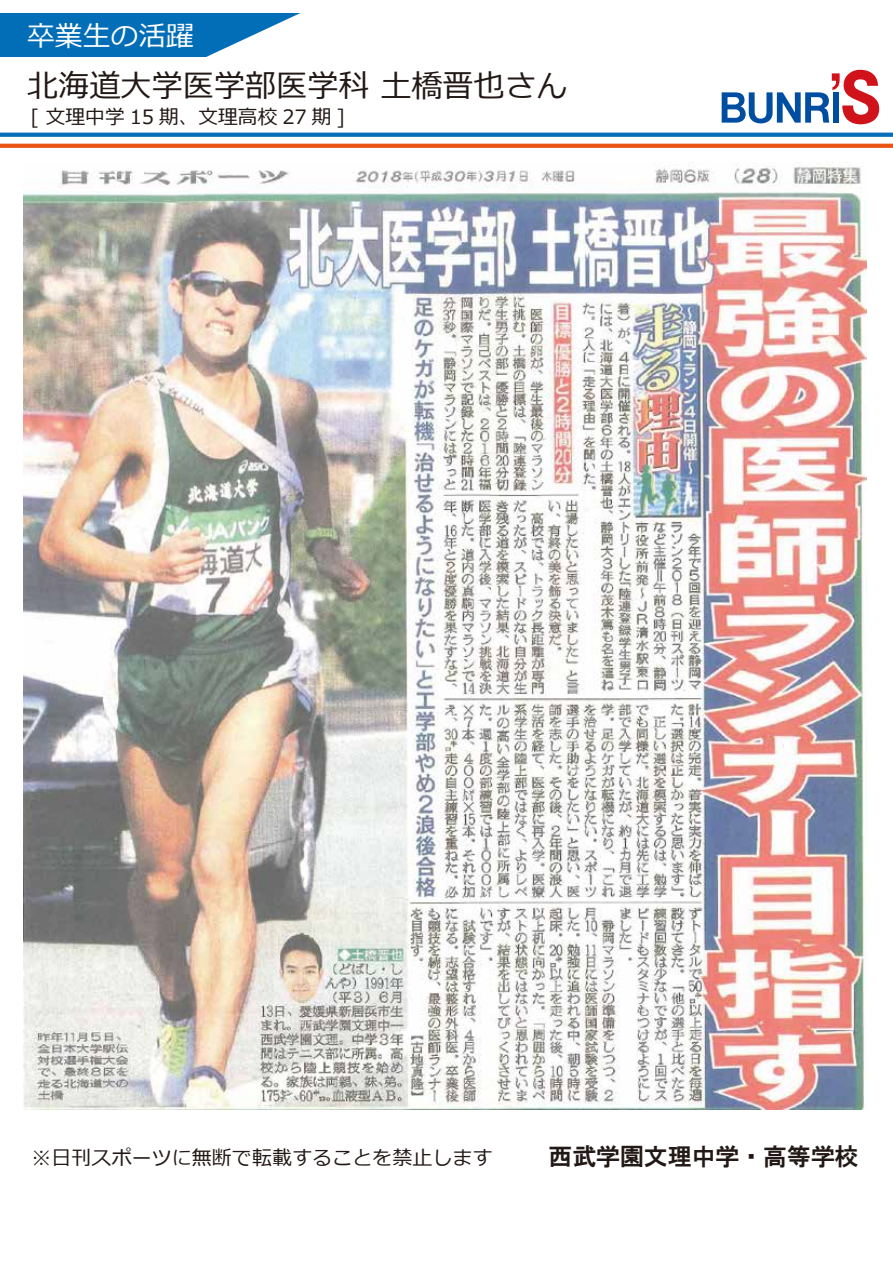
<style>
.page{position:relative;width:893px;height:1263px;background:#fff}
.page>*{position:absolute;margin:0;border:0;box-sizing:border-box;transform-origin:0 0}
.t1{font:31.2px "Meiryo";color:#221815}
.t2{font:27.75px "Meiryo";color:#fff}
.t3{font:23.85px "HG Gothic E";color:#221815}
.t4{font:20.1px "Meiryo";color:#221815}
.t5{font:19.65px "Meiryo";color:#221815}
</style>
<div class="page">
<svg style="left:0;top:13px;width:301px;height:44px"></svg>
<svg style="left:0;top:133px;width:893px;height:4px;background:#0c73ba"></svg>
<svg style="left:0;top:144px;width:893px;height:4px;background:#ea5919"></svg>
<svg style="left:722px;top:70px;width:157px;height:54px"></svg>
<img style="left:24px;top:164px;width:843px;height:945px">
<h2 class="t2" style="left:27px;top:16px;width:168px">卒業生の活躍</h2>
<h1 class="t1" style="left:27px;top:64px;width:542px">北海道大学医学部医学科 土橋晋也さん</h1>
<p class="t5" style="left:30px;top:103px;width:316px">[ 文理中学 15 期、文理高校 27 期 ]</p>
<p class="t4" style="left:32px;top:1144px;width:463px">※日刊スポーツに無断で転載することを禁止します</p>
<p class="t3" style="left:549px;top:1145px;width:312px">西武学園文理中学・高等学校</p>
</div>
